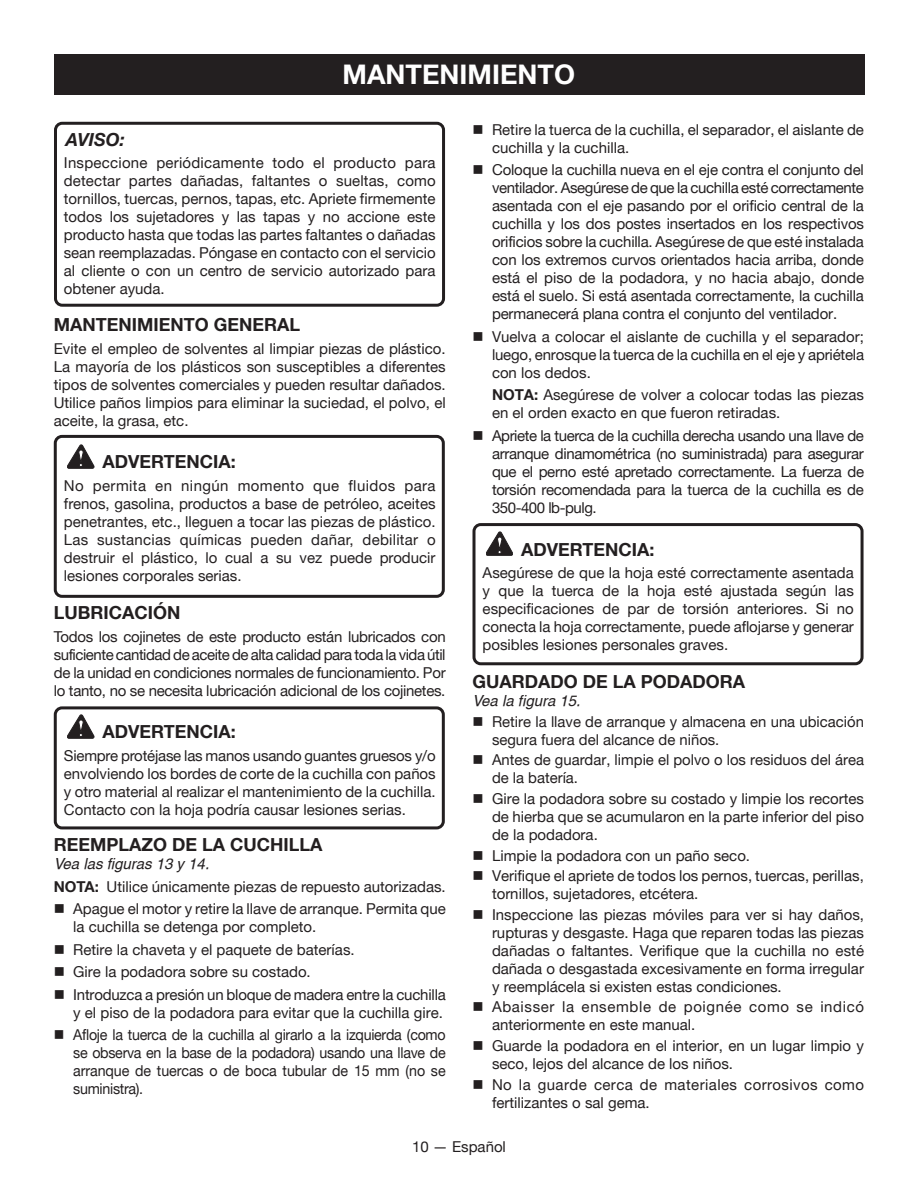
<style>
.page{position:relative;width:918px;height:1188px;background:#fff}
.page>*{position:absolute;margin:0;border:0;box-sizing:border-box;transform-origin:0 0}
.HEADING{font:700 27px "Helvetica Neue";color:#fff}
.Heading_2{font:700 18px "Helvetica Neue";color:#231f20}
.Warning{font:700 18px "Helvetica Neue";color:#231f20}
.Heading_2_w_no_space{font:700 18px "Helvetica Neue";color:#231f20}
.Warning-2{font:italic 700 18px "Helvetica Neue";color:#231f20}
.bullets{font:15px/18px "Helvetica Neue";color:#231f20}
.Warning_Text{font:15px/18px "Helvetica Neue";color:#231f20;text-align:justify}
.Body_text{font:15px/18px "Helvetica Neue";color:#231f20;text-align:justify}
.bullets-2{font:15px/18px "Helvetica Neue";color:#231f20;text-align:justify;scale:.95 1}
.bullets-3{font:15px/18px "Helvetica Neue";letter-spacing:.04em;color:#231f20}
.bullets-4{font:15px/18px "Helvetica Neue";letter-spacing:.03em;color:#231f20}
.See_figure{font:italic 15px "Helvetica";color:#231f20}
.s1{font-weight:700}
</style>
<div class="page">
<svg style="left:67px;top:445px;width:27px;height:23px"></svg>
<svg style="left:67px;top:715px;width:27px;height:23px"></svg>
<div style="left:54px;top:54px;width:810px;height:41px;background:#231f20"></div>
<div style="left:54px;top:122px;width:391px;height:185px;border:3px solid #231f20;border-radius:7px"></div>
<div style="left:54px;top:435px;width:391px;height:163px;border:3px solid #231f20;border-radius:7px"></div>
<svg style="left:486px;top:532px;width:27px;height:23px"></svg>
<div style="left:472px;top:523px;width:392px;height:142px;border:3px solid #231f20;border-radius:7px"></div>
<div style="left:54px;top:706px;width:391px;height:123px;border:3px solid #231f20;border-radius:7px"></div>
<p class="HEADING" style="left:343px;top:57px;width:234px">MANTENIMIENTO</p>
<p class="bullets" style="left:492px;top:120px;width:373px;text-indent:-20px">■ Retire la tuerca de la cuchilla, el separador, el aislante de cuchilla y la cuchilla.</p>
<p class="bullets" style="left:492px;top:161px;width:374px;text-align:justify;text-indent:-20px">■ Coloque la cuchilla nueva en el eje contra el conjunto del ventilador. Asegúrese de que la cuchilla esté correctamente asentada con el eje pasando por el orificio central de la cuchilla y los dos postes insertados en los respectivos orificios sobre la cuchilla. Asegúrese de que esté instalada con los extremos curvos orientados hacia arriba, donde está el piso de la podadora, y no hacia abajo, donde está el suelo. Si está asentada correctamente, la cuchilla permanecerá plana contra el conjunto del ventilador.</p>
<p class="bullets" style="left:492px;top:327px;width:374px;text-align:justify;text-indent:-20px">■ Vuelva a colocar el aislante de cuchilla y el separador; luego, enrosque la tuerca de la cuchilla en el eje y apriétela con los dedos.</p>
<p class="bullets" style="left:492px;top:386px;width:374px"><span class="s1">NOTA:</span> Asegúrese de volver a colocar todas las piezas en el orden exacto en que fueron retiradas.</p>
<p class="bullets" style="left:492px;top:426px;width:374px;text-align:justify;text-indent:-20px">■ Apriete la tuerca de la cuchilla derecha usando una llave de arranque dinamométrica (no suministrada) para asegurar que el perno esté apretado correctamente. La fuerza de torsión recomendada para la tuerca de la cuchilla es de 350-400 lb-pulg.</p>
<p class="Warning" style="left:521px;top:538px;width:135px">ADVERTENCIA:</p>
<p class="Warning_Text" style="left:483px;top:563px;width:373px">Asegúrese de que la hoja esté correctamente asentada y que la tuerca de la hoja esté ajustada según las especificaciones de par de torsión anteriores. Si no conecta la hoja correctamente, puede aflojarse y generar posibles lesiones personales graves.</p>
<p class="Heading_2" style="left:472px;top:671px;width:274px">GUARDADO DE LA PODADORA</p>
<p class="See_figure" style="left:472px;top:692px;width:109px">Vea la figura 15.</p>
<p class="bullets" style="left:492px;top:712px;width:373px;text-indent:-20px">■ Retire la llave de arranque y almacena en una ubicación segura fuera del alcance de niños.</p>
<p class="bullets" style="left:492px;top:751px;width:373px;text-indent:-20px">■ Antes de guardar, limpie el polvo o los residuos del área de la batería.</p>
<p class="bullets" style="left:492px;top:790px;width:374px;text-align:justify;text-indent:-20px">■ Gire la podadora sobre su costado y limpie los recortes de hierba que se acumularon en la parte inferior del piso de la podadora.</p>
<p class="bullets" style="left:472px;top:846px;width:279px">■ Limpie la podadora con un paño seco.</p>
<p class="bullets" style="left:492px;top:867px;width:374px;text-indent:-20px">■ Verifique el apriete de todos los pernos, tuercas, perillas, tornillos, sujetadores, etcétera.</p>
<p class="bullets" style="left:492px;top:905px;width:374px;text-align:justify;text-indent:-20px">■ Inspeccione las piezas móviles para ver si hay daños, rupturas y desgaste. Haga que reparen todas las piezas dañadas o faltantes. Verifique que la cuchilla no esté dañada o desgastada excesivamente en forma irregular y reemplácela si existen estas condiciones.</p>
<p class="bullets-3" style="left:492px;top:998px;width:374px;text-indent:-20px">■ Abaisser la ensemble de poignée como se indicó anteriormente en este manual.</p>
<p class="bullets" style="left:492px;top:1037px;width:374px;text-indent:-20px">■ Guarde la podadora en el interior, en un lugar limpio y seco, lejos del alcance de los niños.</p>
<p class="bullets-4" style="left:492px;top:1075px;width:374px;text-indent:-20px">■ No la guarde cerca de materiales corrosivos como fertilizantes o sal gema.</p>
<p class="Warning-2" style="left:66px;top:129px;width:61px">AVISO:</p>
<p class="Warning_Text" style="left:64px;top:154px;width:373px">Inspeccione periódicamente todo el producto para detectar partes dañadas, faltantes o sueltas, como tornillos, tuercas, pernos, tapas, etc. Apriete firmemente todos los sujetadores y las tapas y no accione este producto hasta que todas las partes faltantes o dañadas sean reemplazadas. Póngase en contacto con el servicio al cliente o con un centro de servicio autorizado para obtener ayuda.</p>
<p class="Heading_2" style="left:54px;top:314px;width:248px">MANTENIMIENTO GENERAL</p>
<p class="Body_text" style="left:54px;top:339px;width:393px">Evite el empleo de solventes al limpiar piezas de plástico.<br>La mayoría de los plásticos son susceptibles a diferentes tipos de solventes comerciales y pueden resultar dañados.<br>Utilice paños limpios para eliminar la suciedad, el polvo, el aceite, la grasa, etc.</p>
<p class="Warning" style="left:103px;top:451px;width:135px">ADVERTENCIA:</p>
<p class="Warning_Text" style="left:64px;top:476px;width:373px">No permita en ningún momento que fluidos para frenos, gasolina, productos a base de petróleo, aceites penetrantes, etc., lleguen a tocar las piezas de plástico.<br>Las sustancias químicas pueden dañar, debilitar o destruir el plástico, lo cual a su vez puede producir lesiones corporales serias.</p>
<p class="Heading_2" style="left:54px;top:602px;width:128px">LUBRICACIÓN</p>
<p class="Body_text" style="left:54px;top:627px;width:393px">Todos los cojinetes de este producto están lubricados con suficiente cantidad de aceite de alta calidad para toda la vida útil de la unidad en condiciones normales de funcionamiento. Por lo tanto, no se necesita lubricación adicional de los cojinetes.</p>
<p class="Warning" style="left:103px;top:721px;width:135px">ADVERTENCIA:</p>
<p class="Warning_Text" style="left:64px;top:746px;width:373px">Siempre protéjase las manos usando guantes gruesos y/o envolviendo los bordes de corte de la cuchilla con paños y otro material al realizar el mantenimiento de la cuchilla.<br>Contacto con la hoja podría causar lesiones serias.</p>
<p class="Heading_2_w_no_space" style="left:54px;top:834px;width:270px">REEMPLAZO DE LA CUCHILLA</p>
<p class="See_figure" style="left:54px;top:855px;width:157px">Vea las figuras 13 y 14.</p>
<p class="Body_text" style="left:54px;top:877px;width:393px"><span class="s1">NOTA:</span> Utilice únicamente piezas de repuesto autorizadas.</p>
<p class="bullets" style="left:73px;top:900px;width:374px;text-indent:-20px">■ Apague el motor y retire la llave de arranque. Permita que la cuchilla se detenga por completo.</p>
<p class="bullets" style="left:54px;top:940px;width:302px">■ Retire la chaveta y el paquete de baterías.</p>
<p class="bullets" style="left:54px;top:963px;width:259px">■ Gire la podadora sobre su costado.</p>
<p class="bullets" style="left:54px;top:985px;width:394px;text-align:right">■ Introduzca a presión un bloque de madera entre la cuchilla y el piso de la podadora para evitar que la cuchilla gire.</p>
<p class="bullets-2" style="left:73px;top:1026px;width:394px;text-indent:-20px">■ Afloje la tuerca de la cuchilla al girarlo a la izquierda (como se observa en la base de la podadora) usando una llave de arranque de tuercas o de boca tubular de 15 mm (no se suministra).</p>
<p class="bullets" style="left:412px;top:1138px;width:95px">10 — Español</p>
</div>
